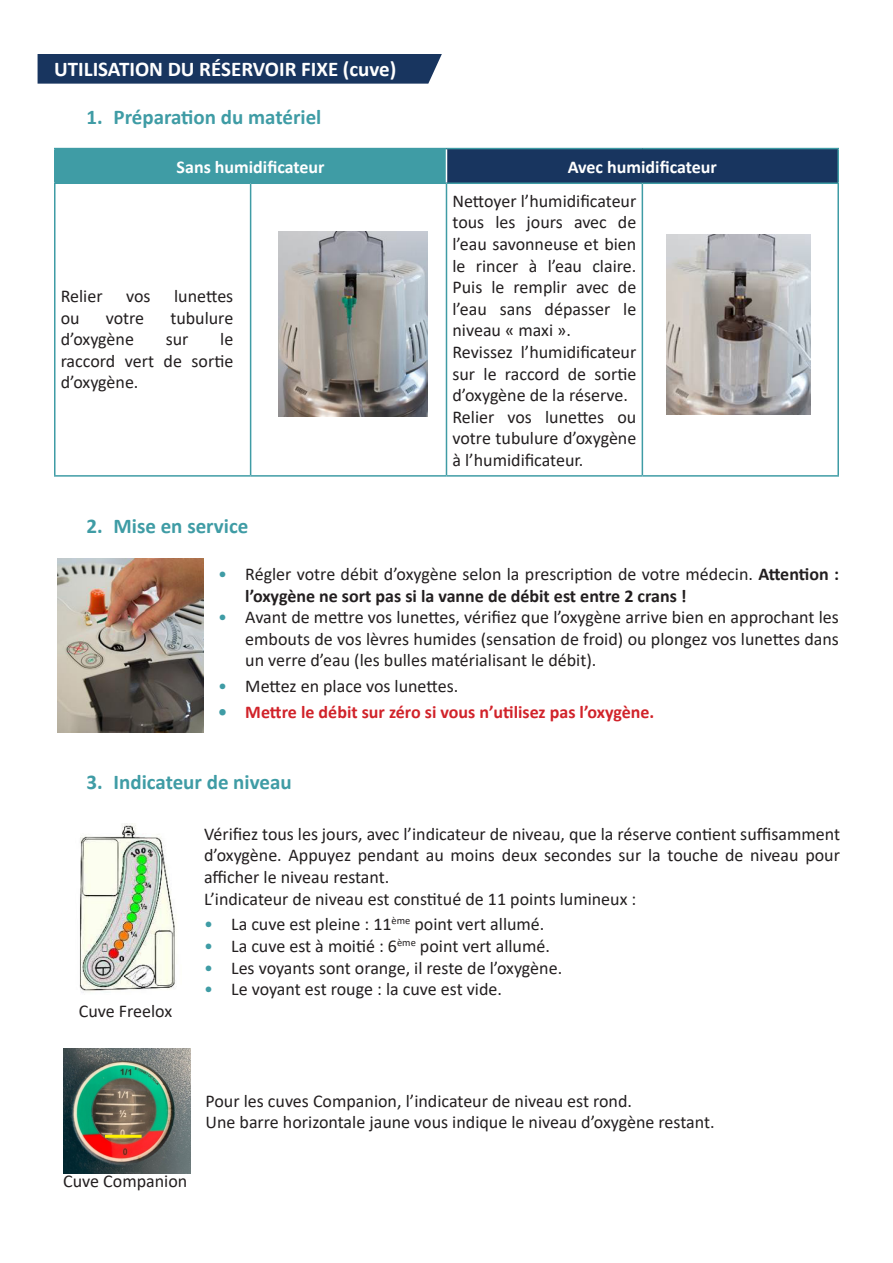
<style>
.page{position:relative;width:893px;height:1263px;background:#fff}
.page>*{position:absolute;margin:0;border:0;box-sizing:border-box;transform-origin:0 0}
.t1{font:700 21px "Calibri";color:#3f9ca5}
.t2{font:700 21px "Calibri";color:#fff}
.t3{font:18px/21.6px "Calibri";color:#231f20;text-align:justify}
.t4{font:700 18px "Calibri";color:#d1232a}
.t5{font:700 18px "Calibri";color:#fff}
.s1{color:#3f9ca5}
.s2{font-weight:700}
</style>
<div class="page">
<div style="left:38px;top:54px;width:404px;height:30px;background:#18355f"></div>
<img style="left:58px;top:559px;width:145px;height:174px">
<div style="left:55px;top:149px;width:391px;height:34px;background:#3f9ca5"></div>
<div style="left:446px;top:149px;width:392px;height:34px;background:#18355f"></div>
<hr style="left:54px;top:184px;width:2px;height:291px;background:#3f9ca5">
<hr style="left:250px;top:184px;width:1px;height:291px;background:#3f9ca5">
<hr style="left:446px;top:184px;width:1px;height:291px;background:#3f9ca5">
<hr style="left:642px;top:184px;width:1px;height:291px;background:#3f9ca5">
<hr style="left:837px;top:184px;width:2px;height:291px;background:#3f9ca5">
<hr style="left:54px;top:475px;width:197px;height:2px;background:#3f9ca5">
<hr style="left:251px;top:475px;width:195px;height:2px;background:#3f9ca5">
<hr style="left:446px;top:475px;width:196px;height:2px;background:#3f9ca5">
<hr style="left:642px;top:475px;width:197px;height:2px;background:#3f9ca5">
<hr style="left:54px;top:148px;width:197px;height:1px;background:#3f9ca5">
<hr style="left:54px;top:149px;width:2px;height:33px;background:#3f9ca5">
<hr style="left:251px;top:148px;width:195px;height:1px;background:#3f9ca5">
<hr style="left:446px;top:148px;width:196px;height:1px;background:#3f9ca5">
<hr style="left:642px;top:148px;width:197px;height:1px;background:#3f9ca5">
<hr style="left:837px;top:149px;width:2px;height:33px;background:#3f9ca5">
<hr style="left:54px;top:182px;width:197px;height:2px;background:#3f9ca5">
<hr style="left:251px;top:182px;width:195px;height:2px;background:#3f9ca5">
<hr style="left:446px;top:182px;width:196px;height:2px;background:#3f9ca5">
<hr style="left:642px;top:182px;width:197px;height:2px;background:#3f9ca5">
<hr style="left:446px;top:149px;width:1px;height:33px;background:#fff">
<img style="left:278px;top:232px;width:149px;height:185px">
<img style="left:666px;top:234px;width:145px;height:180px">
<img style="left:79px;top:824px;width:97px;height:169px">
<img style="left:63px;top:1048px;width:127px;height:125px">
<hr style="left:105px;top:1135px;width:37px;height:3px;background:#fff101">
<p class="t2" style="left:54px;top:54px;width:344px">UTILISATION DU RÉSERVOIR FIXE (cuve)</p>
<p class="t1" style="left:87px;top:102px;width:236px">1. Préparation du matériel</p>
<p class="t5" style="left:177px;top:154px;width:150px">Sans humidificateur</p>
<p class="t5" style="left:568px;top:154px;width:151px">Avec humidificateur</p>
<p class="t3" style="left:61px;top:285px;width:43px">Relier</p>
<p class="t3" style="left:126px;top:285px;width:26px">vos</p>
<p class="t3" style="left:174px;top:285px;width:61px">lunettes</p>
<p class="t3" style="left:61px;top:306px;width:20px">ou</p>
<p class="t3" style="left:106px;top:306px;width:40px">votre</p>
<p class="t3" style="left:170px;top:306px;width:64px">tubulure</p>
<p class="t3" style="left:61px;top:328px;width:75px">d’oxygène</p>
<p class="t3" style="left:166px;top:328px;width:24px">sur</p>
<p class="t3" style="left:61px;top:328px;width:174px;text-indent:159px">le raccord vert de sortie d’oxygène.</p>
<p class="t3" style="left:452px;top:189px;width:185px">Nettoyer l’humidificateur tous les jours avec de l’eau savonneuse et bien le rincer à l’eau claire.<br>Puis le remplir avec de l’eau sans dépasser le niveau « maxi ».</p>
<p class="t3" style="left:452px;top:341px;width:185px">Revissez l’humidificateur sur le raccord de sortie d’oxygène de la réserve.</p>
<p class="t3" style="left:452px;top:405px;width:185px">Relier vos lunettes ou votre tubulure d’oxygène à l’humidificateur.</p>
<p class="t1" style="left:87px;top:511px;width:163px">2. Mise en service</p>
<p class="t3" style="left:245px;top:563px;width:595px;text-indent:-27px"><span class="s1">•</span> Régler votre débit d’oxygène selon la prescription de votre médecin. <span class="s2">Attention : l’oxygène ne sort pas si la vanne de débit est entre 2 crans !</span></p>
<p class="t3" style="left:245px;top:606px;width:595px;text-indent:-27px"><span class="s1">•</span> Avant de mettre vos lunettes, vérifiez que l’oxygène arrive bien en approchant les embouts de vos lèvres humides (sensation de froid) ou plongez vos lunettes dans un verre d’eau (les bulles matérialisant le débit).</p>
<p class="t3" style="left:218px;top:675px;width:241px"><span class="s1">•</span> Mettez en place vos lunettes.</p>
<p class="t4" style="left:218px;top:699px;width:437px"><span class="s1">•</span> Mettre le débit sur zéro si vous n’utilisez pas l’oxygène.</p>
<p class="t1" style="left:87px;top:767px;width:207px">3. Indicateur de niveau</p>
<p class="t3" style="left:204px;top:822px;width:637px">Vérifiez tous les jours, avec l’indicateur de niveau, que la réserve contient suffisamment</p>
<p class="t3" style="left:204px;top:844px;width:637px">d’oxygène. Appuyez pendant au moins deux secondes sur la touche de niveau pour afficher le niveau restant.</p>
<p class="t3" style="left:204px;top:887px;width:434px">L’indicateur de niveau est constitué de 11 points lumineux :</p>
<p class="t3" style="left:204px;top:913px;width:342px"><span class="s1">•</span> La cuve est pleine : 11<sup>ème</sup> point vert allumé.</p>
<p class="t3" style="left:204px;top:935px;width:347px"><span class="s1">•</span> La cuve est à moitié : 6<sup>ème</sup> point vert allumé.</p>
<p class="t3" style="left:204px;top:956px;width:360px"><span class="s1">•</span> Les voyants sont orange, il reste de l’oxygène.</p>
<p class="t3" style="left:204px;top:978px;width:299px"><span class="s1">•</span> Le voyant est rouge : la cuve est vide.</p>
<p class="t3" style="left:79px;top:999px;width:95px">Cuve Freelox</p>
<p class="t3" style="left:63px;top:1169px;width:126px">Cuve Companion</p>
<p class="t3" style="left:206px;top:1089px;width:428px">Pour les cuves Companion, l’indicateur de niveau est rond.</p>
<p class="t3" style="left:206px;top:1111px;width:511px">Une barre horizontale jaune vous indique le niveau d’oxygène restant.</p>
</div>
